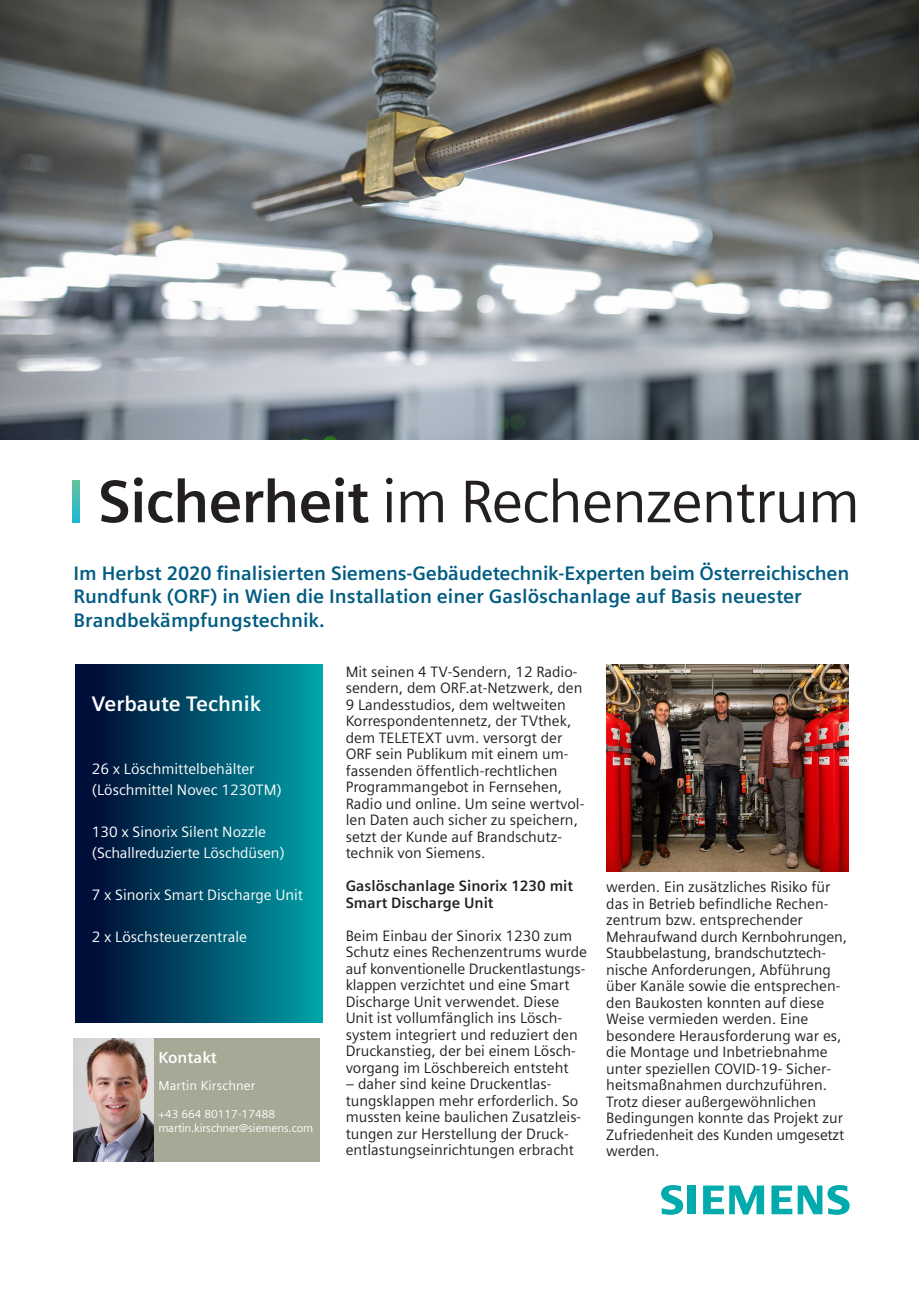
<style>
.page{position:relative;width:919px;height:1289px;background:#fff}
.page>*{position:absolute;margin:0;border:0;box-sizing:border-box;transform-origin:0 0}
._02__Headline_46pt_1{font:60px "Siemens Sans OT";letter-spacing:-.02em;color:#231f20}
._05__Marginal_notes{font:700 21px "Siemens Sans OT";color:#fff}
._03__Copy_13pt_120{font:700 19.5px/23.4px "Siemens Sans OT";color:#015c83}
.t1{font:700 16.05px "Siemens Sans OT";color:#fff}
.t2{font:15px/16.5px "Siemens Sans OT";color:#231f20}
._05__Marginal_notes-2{font:15px/21px "Siemens Sans OT";color:#fff}
.t3{font:700 15px/16.5px "Siemens Sans OT";color:#231f20}
.t4{font:13.05px "Siemens Sans";letter-spacing:.01em;color:#fff}
.t5{font:11.7px "Siemens Sans";letter-spacing:-.02em;color:#fff}
.t6{font:11.7px "Siemens Sans";color:#fff}
.s1{font-weight:700}
</style>
<div class="page">
<img style="left:0;top:0;width:918px;height:439px">
<div style="left:76px;top:665px;width:246px;height:357px;background:linear-gradient(to right,#00022f,#009fa7)"></div>
<div style="left:73px;top:1038px;width:247px;height:123px;background:#a8a896"></div>
<svg style="left:73px;top:480px;width:7px;height:43px"></svg>
<img style="left:73px;top:1038px;width:80px;height:123px">
<img style="left:606px;top:665px;width:242px;height:206px">
<svg style="left:661px;top:1185px;width:34px;height:29px"></svg>
<svg style="left:703px;top:1185px;width:61px;height:29px"></svg>
<svg style="left:771px;top:1185px;width:78px;height:29px"></svg>
<p class="_02__Headline_46pt_1" style="left:98px;top:468px;width:763px"><span class="s1">Sicherheit</span> im Rechenzentrum</p>
<p class="_03__Copy_13pt_120" style="left:74px;top:561px;width:777px">Im Herbst 2020 finalisierten Siemens-Gebäudetechnik-Experten beim Österreichischen<br>Rundfunk (ORF) in Wien die Installation einer Gaslöschanlage auf Basis neuester<br>Brandbekämpfungstechnik.</p>
<p class="_05__Marginal_notes" style="left:92px;top:692px;width:171px">Verbaute Technik</p>
<p class="_05__Marginal_notes-2" style="left:92px;top:758px;width:191px">26 x Löschmittelbehälter (Löschmittel Novec 1230TM)</p>
<p class="_05__Marginal_notes-2" style="left:92px;top:821px;width:176px">130 x Sinorix Silent Nozzle</p>
<p class="_05__Marginal_notes-2" style="left:92px;top:842px;width:195px">(Schallreduzierte Löschdüsen)</p>
<p class="_05__Marginal_notes-2" style="left:92px;top:884px;width:213px">7 x Sinorix Smart Discharge Unit</p>
<p class="_05__Marginal_notes-2" style="left:92px;top:926px;width:157px">2 x Löschsteuerzentrale</p>
<p class="t1" style="left:158px;top:1048px;width:60px">Kontakt</p>
<p class="t4" style="left:158px;top:1075px;width:99px">Martin Kirschner</p>
<p class="t6" style="left:158px;top:1104px;width:118px">+43 664 80117-17488</p>
<p class="t5" style="left:158px;top:1118px;width:156px">martin.kirschner@siemens.com</p>
<p class="t2" style="left:345px;top:663px;width:240px">Mit seinen 4 TV-Sendern, 12 Radio&shy;sendern, dem ORF.at-Netzwerk, den<br>9 Landesstudios, dem weltweiten<br>Korrespondentennetz, der TVthek, dem TELETEXT uvm. versorgt der<br>ORF sein Publikum mit einem um&shy;fassenden öffentlich-rechtlichen<br>Programmangebot in Fernsehen,<br>Radio und online. Um seine wertvol&shy;len Daten auch sicher zu speichern, setzt der Kunde auf Brandschutz&shy;technik von Siemens.</p>
<p class="t3" style="left:345px;top:877px;width:229px">Gaslöschanlage Sinorix 1230 mit<br>Smart Discharge Unit</p>
<p class="t2" style="left:345px;top:927px;width:243px">Beim Einbau der Sinorix 1230 zum Schutz eines Rechenzentrums wurde auf konventionelle Druckentlastungs&shy;klappen verzichtet und eine Smart Discharge Unit verwendet. Diese Unit ist vollumfänglich ins Lösch&shy;system integriert und reduziert den Druckanstieg, der bei einem Lösch&shy;vorgang im Löschbereich entsteht</p>
<p class="t2" style="left:345px;top:1075px;width:237px">– daher sind keine Druckentlas&shy;tungsklappen mehr erforderlich. So mussten keine baulichen Zusatzleis&shy;tungen zur Herstellung der Druck&shy;entlastungseinrichtungen erbracht</p>
<p class="t2" style="left:606px;top:878px;width:242px">werden. Ein zusätzliches Risiko für das in Betrieb befindliche Rechen&shy;zentrum bzw. entsprechender<br>Mehraufwand durch Kernbohrungen,<br>Staubbelastung, brandschutztech&shy;nische Anforderungen, Abführung über Kanäle sowie die entsprechen&shy;den Baukosten konnten auf diese<br>Weise vermieden werden. Eine besondere Herausforderung war es, die Montage und Inbetriebnahme unter speziellen COVID-19- Sicher&shy;heitsmaßnahmen durchzuführen.<br>Trotz dieser außergewöhnlichen<br>Bedingungen konnte das Projekt zur<br>Zufriedenheit des Kunden umgesetzt werden.</p>
</div>
